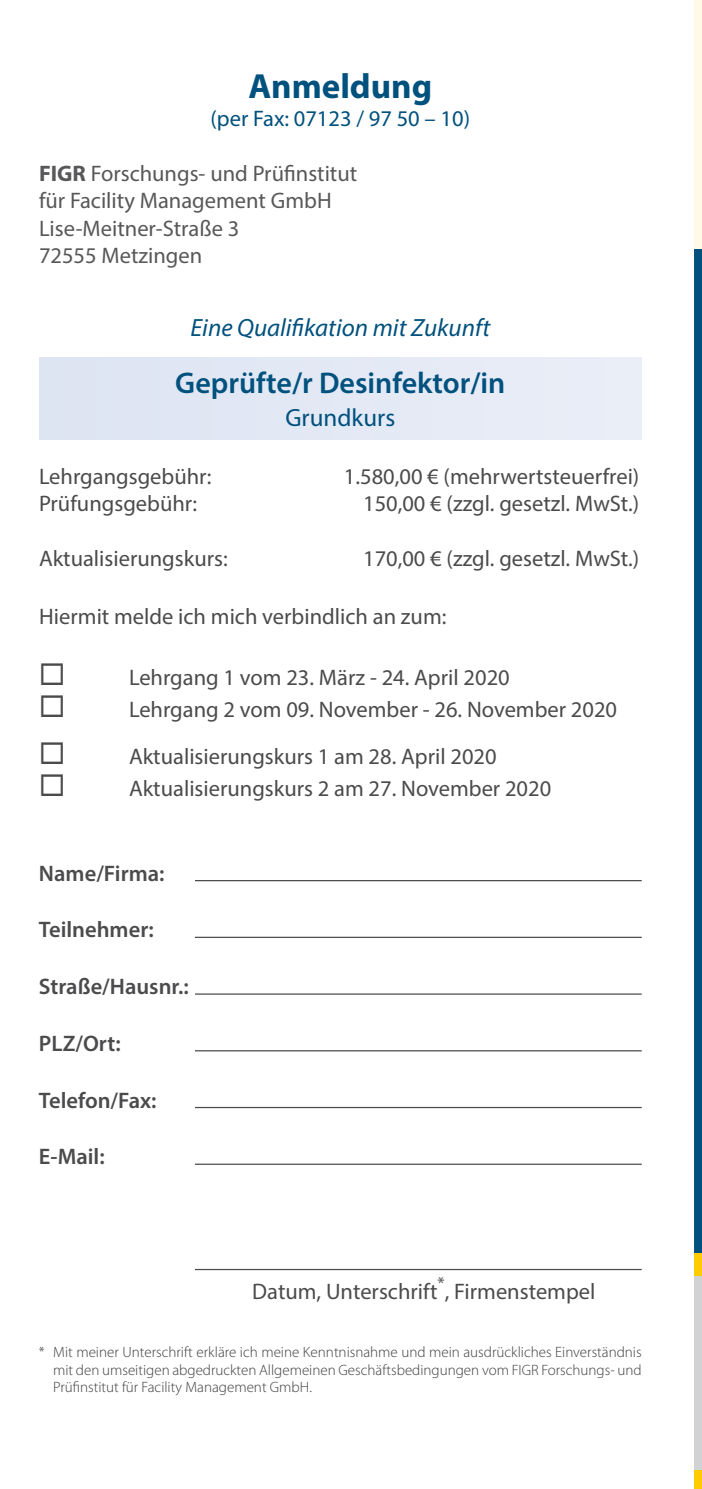
<style>
.page{position:relative;width:702px;height:1489px;background:#fff}
.page>*{position:absolute;margin:0;border:0;box-sizing:border-box;transform-origin:0 0}
.t1{font:700 35px "Myriad Pro";color:#00517d}
.t2{font:600 30px "Myriad Pro";color:#00517d}
.t3{font:italic 25px "Myriad Pro";color:#00517d}
.t4{font:25px "Myriad Pro";color:#00517d}
.t5{font:22.5px "Myriad Pro";color:#4b4b4d}
.t6{font:22.5px/27.5px "Myriad Pro";color:#58585a}
.t7{font:600 22.5px "Myriad Pro";color:#4b4b4d}
.t8{font:22.5px "Myriad Pro";color:#00517d}
.t9{font:300 15px/17.5px "Myriad Pro";color:#3e3d40;text-align:justify}
.s1{font-weight:700}
</style>
<div class="page">
<div style="left:694px;top:0;width:8px;height:1328px;background:#00517d"></div>
<div style="left:694px;top:1253px;width:8px;height:30px;background:#fecc00"></div>
<div style="left:694px;top:1276px;width:8px;height:212px;background:#d1d2d4"></div>
<div style="left:694px;top:1470px;width:8px;height:18px;background:#fecc00"></div>
<div style="left:695px;top:0;width:7px;height:248px;background:#fffae6"></div>
<div style="left:39px;top:357px;width:602px;height:82px;background:#e3e9f4"></div>
<hr style="left:195px;top:880px;width:446px;height:1px;background:#4b4b4d">
<hr style="left:195px;top:936px;width:446px;height:1px;background:#4b4b4d">
<hr style="left:195px;top:993px;width:446px;height:1px;background:#4b4b4d">
<hr style="left:195px;top:1050px;width:446px;height:1px;background:#4b4b4d">
<hr style="left:195px;top:1106px;width:446px;height:2px;background:#4b4b4d">
<hr style="left:195px;top:1163px;width:446px;height:1px;background:#4b4b4d">
<hr style="left:195px;top:1268px;width:446px;height:1px;background:#4b4b4d">
<h1 class="t1" style="left:248px;top:64px;width:185px">Anmeldung</h1>
<p class="t8" style="left:210px;top:104px;width:261px">(per Fax: 07123 / 97 50 – 10)</p>
<p class="t6" style="left:39px;top:159px;width:320px"><span class="s1">FIGR</span> Forschungs- und Prüfinstitut für Facility Management GmbH<br>Lise-Meitner-Straße 3<br>72555 Metzingen</p>
<p class="t3" style="left:190px;top:312px;width:301px">Eine Qualifikation mit Zukunft</p>
<h2 class="t2" style="left:175px;top:364px;width:331px">Geprüfte/r Desinfektor/in</h2>
<p class="t4" style="left:285px;top:402px;width:111px">Grundkurs</p>
<p class="t5" style="left:39px;top:462px;width:174px">Lehrgangsgebühr:</p>
<p class="t5" style="left:344px;top:462px;width:297px">1.580,00 € (mehrwertsteuerfrei)</p>
<p class="t5" style="left:39px;top:489px;width:160px">Prüfungsgebühr:</p>
<p class="t5" style="left:363px;top:489px;width:278px">150,00 € (zzgl. gesetzl. MwSt.)</p>
<p class="t5" style="left:39px;top:544px;width:190px">Aktualisierungskurs:</p>
<p class="t5" style="left:363px;top:544px;width:278px">170,00 € (zzgl. gesetzl. MwSt.)</p>
<p class="t5" style="left:39px;top:602px;width:409px">Hiermit melde ich mich verbindlich an zum:</p>
<p class="t5" style="left:39px;top:663px;width:472px">◻ Lehrgang 1 vom 23. März - 24. April 2020</p>
<p class="t5" style="left:39px;top:695px;width:579px">◻ Lehrgang 2 vom 09. November - 26. November 2020</p>
<p class="t5" style="left:39px;top:742px;width:459px">◻ Aktualisierungskurs 1 am 28. April 2020</p>
<p class="t5" style="left:39px;top:774px;width:513px">◻ Aktualisierungskurs 2 am 27. November 2020</p>
<p class="t7" style="left:39px;top:858px;width:127px">Name/Firma:</p>
<p class="t7" style="left:39px;top:915px;width:116px">Teilnehmer:</p>
<p class="t7" style="left:39px;top:972px;width:151px">Straße/Hausnr.:</p>
<p class="t7" style="left:39px;top:1028px;width:83px">PLZ/Ort:</p>
<p class="t7" style="left:39px;top:1085px;width:119px">Telefon/Fax:</p>
<p class="t7" style="left:39px;top:1142px;width:67px">E-Mail:</p>
<p class="t5" style="left:252px;top:1277px;width:345px">Datum, Unterschrift<sup>*</sup>, Firmenstempel</p>
<p class="t9" style="left:53px;top:1343px;width:590px;text-indent:-14px">* Mit meiner Unterschrift erkläre ich meine Kenntnisnahme und mein ausdrückliches Einverständnis mit den umseitigen abgedruckten Allgemeinen Geschäftsbedingungen vom FIGR Forschungs- und Prüfinstitut für Facility Management GmbH.</p>
</div>
